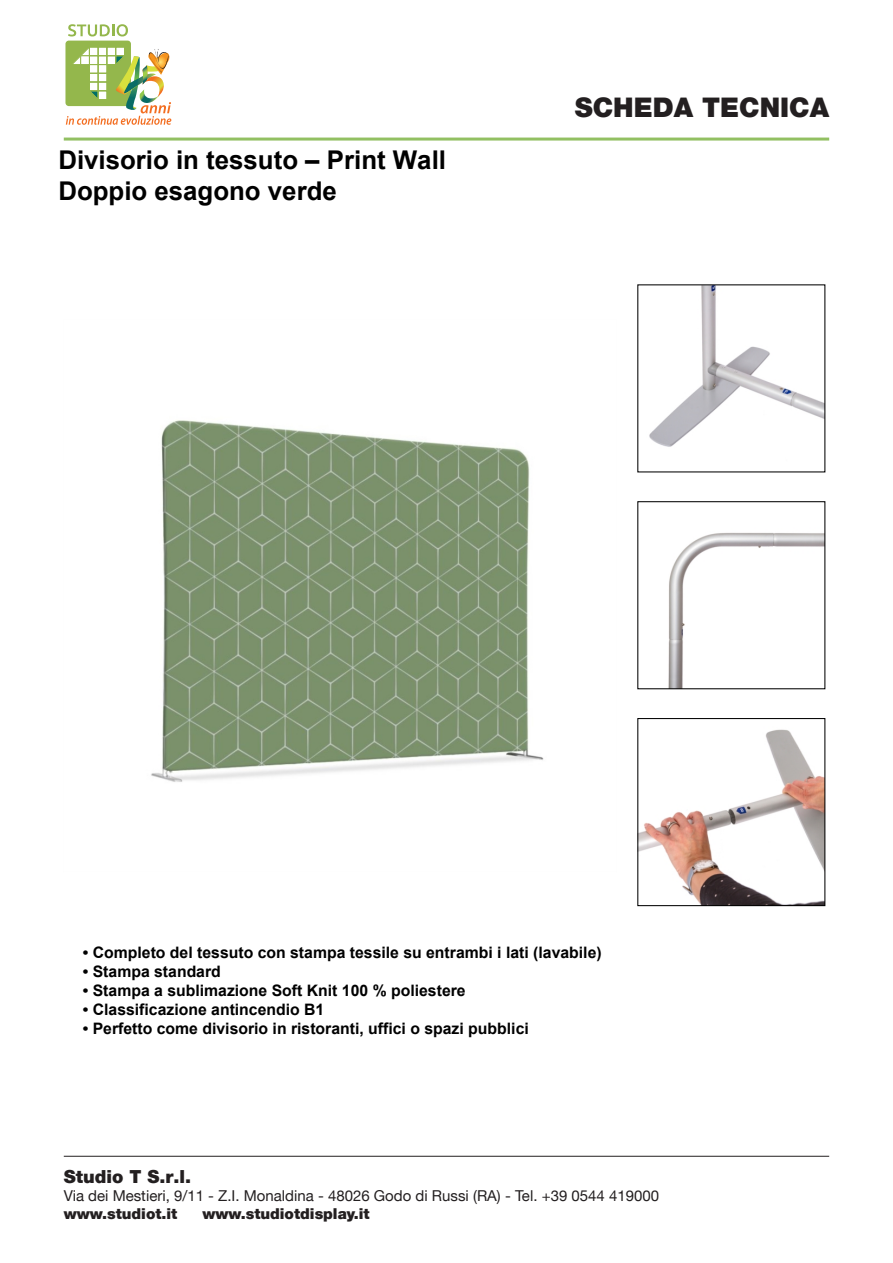
<style>
.page{position:relative;width:893px;height:1263px;background:#fff}
.page>*{position:absolute;margin:0;border:0;box-sizing:border-box;transform-origin:0 0}
.t1{font:900 27px "Helvetica Neue LT";color:#231f20}
.t2{font:700 25.8px/31px "Arial";color:#000}
.t3{font:900 18px "Helvetica Neue LT";color:#231f20}
.t4{font:700 15.75px "Arial";color:#000}
.t5{font:15px "Helvetica Neue LT";color:#231f20}
.t6{font:900 15px "Helvetica Neue LT";color:#231f20}
</style>
<div class="page">
<img style="left:151px;top:420px;width:393px;height:362px">
<img style="left:649px;top:286px;width:174px;height:161px">
<img style="left:668px;top:532px;width:155px;height:155px">
<img style="left:639px;top:729px;width:184px;height:175px">
<div style="left:637px;top:718px;width:188px;height:188px;border:1px solid #000"></div>
<hr style="left:64px;top:1156px;width:765px;height:1px;background:#231f20">
<div style="left:65px;top:41px;width:66px;height:65px;background:#94b74c;border-radius:3px"></div>
<svg style="left:68px;top:24px;width:60px;height:13px"></svg>
<svg style="left:66px;top:47px;width:105px;height:78px"></svg>
<hr style="left:64px;top:138px;width:765px;height:3px;background:#92c062">
<h2 class="t2" style="left:58px;top:144px;width:389px">Divisorio in tessuto – Print Wall<br>Doppio esagono verde</h2>
<h1 class="t1" style="left:575px;top:91px;width:256px">SCHEDA TECNICA</h1>
<p class="t4" style="left:83px;top:941px;width:520px">• Completo del tessuto con stampa tessile su entrambi i lati (lavabile)</p>
<p class="t4" style="left:83px;top:960px;width:140px">• Stampa standard</p>
<p class="t4" style="left:83px;top:979px;width:384px">• Stampa a sublimazione Soft Knit 100 % poliestere</p>
<p class="t4" style="left:83px;top:998px;width:243px">• Classificazione antincendio B1</p>
<p class="t4" style="left:83px;top:1017px;width:447px">• Perfetto come divisorio in ristoranti, uffici o spazi pubblici</p>
<p class="t3" style="left:64px;top:1166px;width:129px">Studio T S.r.l.</p>
<p class="t5" style="left:64px;top:1187px;width:597px">Via dei Mestieri, 9/11 - Z.I. Monaldina - 48026 Godo di Russi (RA) - Tel. +39 0544 419000</p>
<p class="t6" style="left:64px;top:1205px;width:115px">www.studiot.it</p>
<p class="t6" style="left:202px;top:1205px;width:169px">www.studiotdisplay.it</p>
</div>
